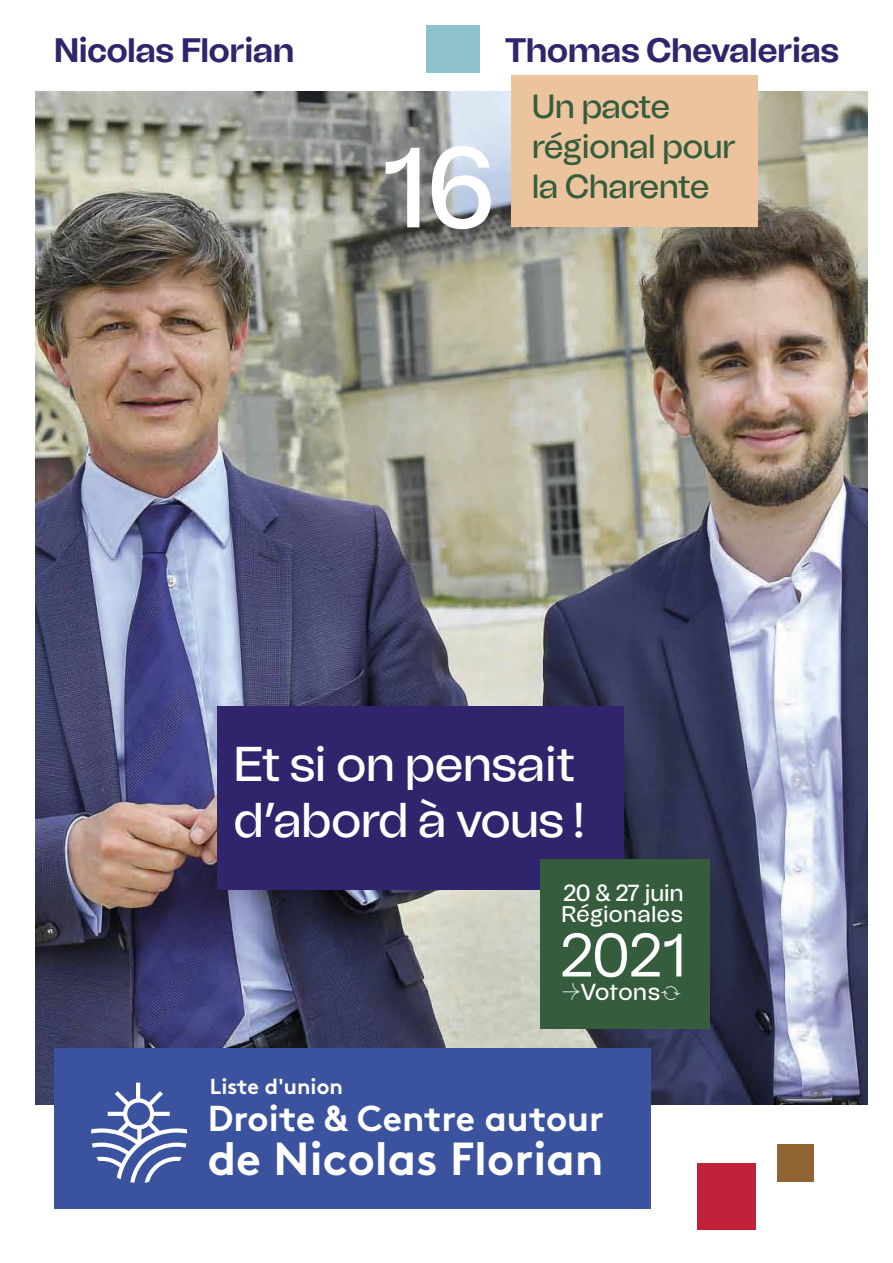
<style>
.page{position:relative;width:893px;height:1263px;background:#fff}
.page>*{position:absolute;margin:0;border:0;box-sizing:border-box;transform-origin:0 0}
.t1{font:500 113.7px "Tomato Grotesk";color:#fff}
.t2{font:60.9px "Tomato Grotesk";color:#fff}
.t3{font:500 48.75px/55.5px "Tomato Grotesk";color:#fff}
.t4{font:700 46.35px "Brown";color:#fff}
.t5{font:700 36px "Brown";color:#fff}
.t6{font:700 33.9px "Tomato Grotesk";color:#30246c}
.t7{font:500 33.45px/40px "Tomato Grotesk";letter-spacing:-.005em;color:#345c3d}
.t8{font:500 23.25px "Tomato Grotesk";color:#fff}
.t9{font:500 23.25px "Tomabilto";letter-spacing:-.01em;color:#fff}
.t10{font:500 22.65px "Tomabilto";color:#fff}
.t11{font:700 21.6px "Brown";color:#fff}
</style>
<div class="page">
<img style="left:35px;top:91px;width:832px;height:1013px">
<div style="left:777px;top:1144px;width:36px;height:37px;background:#906332"></div>
<div style="left:426px;top:26px;width:53px;height:47px;background:#8dc2cd"></div>
<div style="left:697px;top:1163px;width:59px;height:67px;background:#c12139"></div>
<div style="left:54px;top:1048px;width:597px;height:161px;background:#3b539e"></div>
<svg style="left:91px;top:1082px;width:96px;height:101px"></svg>
<div style="left:511px;top:75px;width:247px;height:152px;background:#ebc49d"></div>
<div style="left:217px;top:706px;width:406px;height:183px;background:#30246c"></div>
<div style="left:540px;top:859px;width:169px;height:170px;background:#345c3d"></div>
<p class="t6" style="left:54px;top:28px;width:242px">Nicolas Florian</p>
<p class="t6" style="left:505px;top:28px;width:335px">Thomas Chevalerias</p>
<h1 class="t1" style="left:381px;top:117px;width:116px">16</h1>
<p class="t7" style="left:532px;top:86px;width:205px">Un pacte régional pour la Charente</p>
<h3 class="t3" style="left:234px;top:737px;width:352px">Et si on pensait d’abord à vous !</h3>
<p class="t8" style="left:563px;top:878px;width:122px">20 &amp; 27 juin</p>
<p class="t10" style="left:561px;top:900px;width:124px">Régionales</p>
<h2 class="t2" style="left:560px;top:917px;width:127px">2021</h2>
<p class="t11" style="left:210px;top:1069px;width:135px">Liste d'union</p>
<p class="t9" style="left:562px;top:977px;width:121px">&gt;Votons=</p>
<p class="t5" style="left:208px;top:1089px;width:398px">Droite &amp; Centre autour</p>
<h3 class="t4" style="left:208px;top:1121px;width:397px">de Nicolas Florian</h3>
</div>
